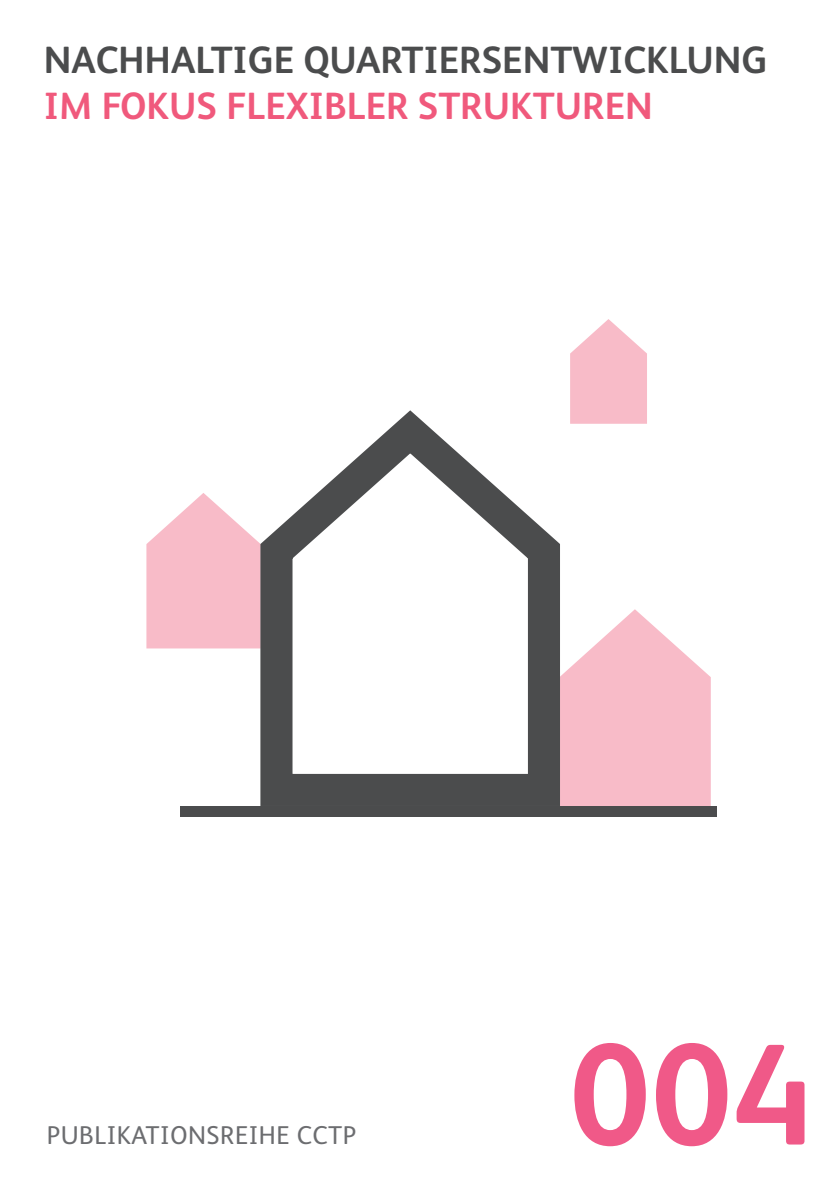
<style>
.page{position:relative;width:840px;height:1191px;background:#fff}
.page>*{position:absolute;margin:0;border:0;box-sizing:border-box;transform-origin:0 0}
.Fussnoten{font:700 144px "FS Albert";color:#f05988}
.t1{font:700 38px/46px "FS Albert";color:#4b4c4d}
.t2{font:25.8px "FS Albert";letter-spacing:.02em;color:#6c6d70}
.s1{color:#f0597c}
</style>
<div class="page">
<svg style="left:559px;top:609px;width:151px;height:197px"></svg>
<svg style="left:146px;top:493px;width:114px;height:155px"></svg>
<svg style="left:570px;top:319px;width:76px;height:105px"></svg>
<div style="left:180px;top:806px;width:535px;height:10px;background:#4b4c4d"></div>
<svg style="left:260px;top:410px;width:299px;height:396px"></svg>
<p class="t1" style="left:44px;top:36px;width:724px">NACHHALTIGE QUARTIERSENTWICKLUNG<br><span class="s1">IM FOKUS FLEXIBLER STRUKTUREN</span></p>
<p class="t2" style="left:47px;top:1118px;width:310px">PUBLIKATIONSREIHE CCTP</p>
<p class="Fussnoten" style="left:569px;top:997px;width:245px">004</p>
</div>
